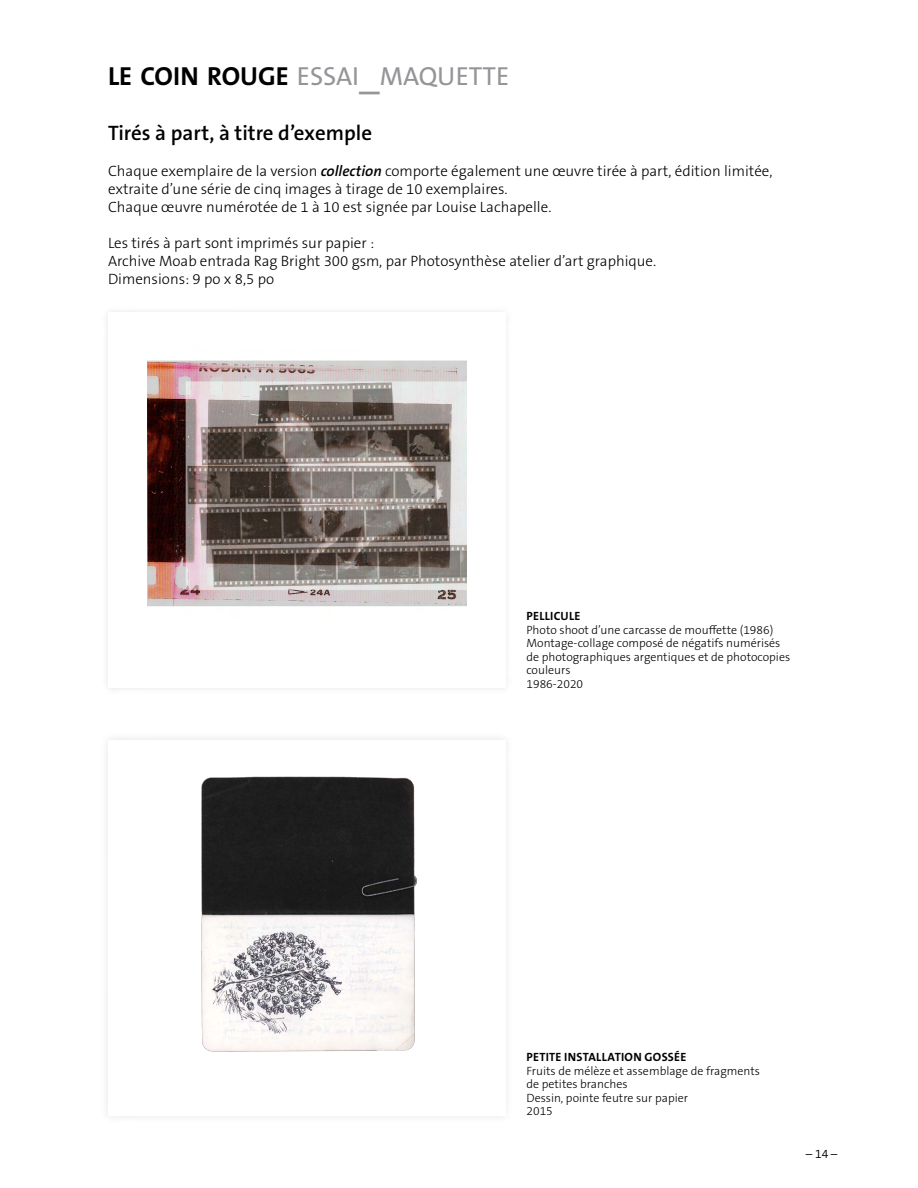
<style>
.page{position:relative;width:918px;height:1188px;background:#fff}
.page>*{position:absolute;margin:0;border:0;box-sizing:border-box;transform-origin:0 0}
.t1{font:26.25px "The Sans B W5 Plain";color:#939598}
.t2{font:600 21px "The Sans B W6";color:#000}
.t3{font:300 15px/18px "The Sans B W3";color:#000}
.t4{font:300 12px/13.5px "The Sans B W3";color:#000}
.t5{font:700 12px "The Sans B W7";letter-spacing:.02em;color:#000}
.t6{font:300 12px "The Sans B W4";color:#000}
.s1{font-family:"The Sans B W7";font-weight:700;color:#000}
.s2{font-size:37.5px}
.s3{font-family:"The Sans B W6";font-weight:600;font-style:italic}
</style>
<div class="page">
<div style="left:99px;top:731px;width:415px;height:393px;background:#fbfbfb"></div>
<div style="left:108px;top:740px;width:397px;height:375px;background:#fff"></div>
<img style="left:201px;top:776px;width:216px;height:276px">
<div style="left:101px;top:305px;width:411px;height:390px;background:#fbfbfb"></div>
<div style="left:108px;top:312px;width:397px;height:376px;background:#fff"></div>
<img style="left:147px;top:360px;width:319px;height:247px">
<h1 class="t1" style="left:108px;top:59px;width:403px"><span class="s1">LE COIN ROUGE</span> ESSAI<span class="s2">_</span>MAQUETTE</h1>
<h2 class="t2" style="left:108px;top:119px;width:266px">Tirés à part, à titre d’exemple</h2>
<p class="t3" style="left:108px;top:162px;width:666px">Chaque exemplaire de la version <span class="s3">collection</span> comporte également une œuvre tirée à part, édition limitée, extraite d’une série de cinq images à tirage de 10 exemplaires.<br>Chaque œuvre numérotée de 1 à 10 est signée par Louise Lachapelle.</p>
<p class="t3" style="left:108px;top:234px;width:550px">Les tirés à part sont imprimés sur papier :<br>Archive Moab entrada Rag Bright 300 gsm, par Photosynthèse atelier d’art graphique.<br>Dimensions: 9 po x 8,5 po</p>
<p class="t5" style="left:527px;top:609px;width:55px">PELLICULE</p>
<p class="t4" style="left:526px;top:623px;width:265px">Photo shoot d’une carcasse de mouffette (1986)<br>Montage-collage composé de négatifs numérisés de photographiques argentiques et de photocopies couleurs<br>1986-2020</p>
<p class="t5" style="left:527px;top:1050px;width:161px">PETITE INSTALLATION GOSSÉE</p>
<p class="t4" style="left:526px;top:1064px;width:235px">Fruits de mélèze et assemblage de fragments de petites branches<br>Dessin, pointe feutre sur papier<br>2015</p>
<p class="t6" style="left:806px;top:1146px;width:33px">– 14 –</p>
</div>
